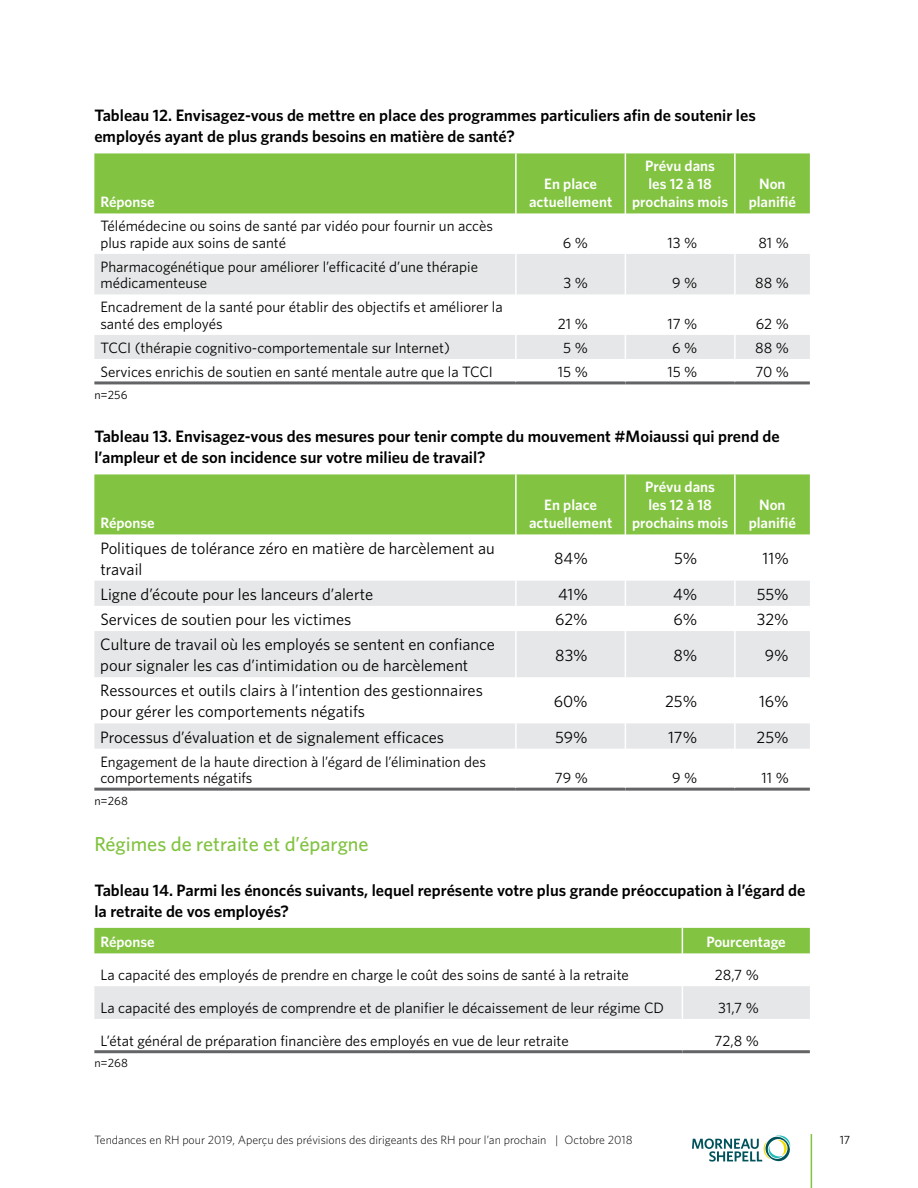
<style>
.page{position:relative;width:918px;height:1188px;background:#fff}
.page>*{position:absolute;margin:0;border:0;box-sizing:border-box;transform-origin:0 0}
.t1{font:500 20.25px "Whitney";color:#82c341}
.t2{font:16.5px/21px "Whitney";color:#000}
.t3{font:600 16.5px/21px "Whitney";color:#000}
.t4{font:15px/16.5px "Whitney";color:#000}
.t5{font:600 15px/18px "Whitney";color:#fff;text-align:center}
.t6{font:300 12px "Whitney";color:#000}
.t7{font:12px "Whitney";color:#000}
</style>
<div class="page">
<hr style="left:811px;top:1134px;width:1px;height:54px;background:#82c341">
<svg style="left:692px;top:1135px;width:98px;height:27px"></svg>
<div style="left:94px;top:153px;width:716px;height:60px;background:#82c341"></div>
<svg style="left:94px;top:254px;width:716px;height:105px;fill:#e6e7e8"></svg>
<hr style="left:94px;top:381px;width:422px;height:3px;background:#636466">
<hr style="left:516px;top:381px;width:109px;height:3px;background:#636466">
<hr style="left:625px;top:381px;width:110px;height:3px;background:#636466">
<hr style="left:735px;top:381px;width:75px;height:3px;background:#636466">
<hr style="left:515px;top:254px;width:2px;height:40px;background:#fff">
<hr style="left:625px;top:254px;width:1px;height:40px;background:#fff">
<hr style="left:734px;top:254px;width:2px;height:40px;background:#fff">
<hr style="left:515px;top:294px;width:2px;height:41px;background:#fff">
<hr style="left:625px;top:294px;width:1px;height:41px;background:#fff">
<hr style="left:734px;top:294px;width:2px;height:41px;background:#fff">
<hr style="left:515px;top:335px;width:2px;height:24px;background:#fff">
<hr style="left:734px;top:335px;width:2px;height:24px;background:#fff">
<svg style="left:625px;top:335px;width:1px;height:24px"></svg>
<hr style="left:515px;top:153px;width:2px;height:60px;background:#fff">
<hr style="left:625px;top:153px;width:1px;height:60px;background:#fff">
<hr style="left:734px;top:153px;width:2px;height:60px;background:#fff">
<div style="left:94px;top:474px;width:716px;height:60px;background:#82c341"></div>
<svg style="left:94px;top:581px;width:716px;height:168px;fill:#e6e7e8"></svg>
<hr style="left:94px;top:788px;width:422px;height:3px;background:#636466">
<hr style="left:516px;top:788px;width:109px;height:3px;background:#636466">
<hr style="left:625px;top:788px;width:110px;height:3px;background:#636466">
<hr style="left:735px;top:788px;width:75px;height:3px;background:#636466">
<hr style="left:515px;top:581px;width:2px;height:25px;background:#fff">
<hr style="left:734px;top:581px;width:2px;height:25px;background:#fff">
<hr style="left:515px;top:606px;width:2px;height:25px;background:#fff">
<svg style="left:625px;top:581px;width:1px;height:50px"></svg>
<hr style="left:734px;top:606px;width:2px;height:25px;background:#fff">
<hr style="left:515px;top:631px;width:2px;height:46px;background:#fff">
<hr style="left:625px;top:631px;width:1px;height:46px;background:#fff">
<hr style="left:734px;top:631px;width:2px;height:46px;background:#fff">
<hr style="left:515px;top:677px;width:2px;height:46px;background:#fff">
<hr style="left:625px;top:677px;width:1px;height:46px;background:#fff">
<hr style="left:734px;top:677px;width:2px;height:46px;background:#fff">
<hr style="left:515px;top:723px;width:2px;height:26px;background:#fff">
<svg style="left:625px;top:723px;width:1px;height:26px"></svg>
<hr style="left:734px;top:723px;width:2px;height:26px;background:#fff">
<hr style="left:515px;top:474px;width:2px;height:60px;background:#fff">
<hr style="left:625px;top:474px;width:1px;height:60px;background:#fff">
<hr style="left:734px;top:474px;width:2px;height:60px;background:#fff">
<div style="left:94px;top:986px;width:716px;height:33px;background:#e6e7e8"></div>
<hr style="left:94px;top:1050px;width:588px;height:3px;background:#636466">
<hr style="left:682px;top:1050px;width:128px;height:3px;background:#636466">
<div style="left:94px;top:928px;width:716px;height:25px;background:#82c341"></div>
<hr style="left:682px;top:986px;width:1px;height:33px;background:#fff">
<p class="t3" style="left:94px;top:105px;width:663px">Tableau 12. Envisagez-vous de mettre en place des programmes particuliers afin de soutenir les employés ayant de plus grands besoins en matière de santé?</p>
<p class="t5" style="left:100px;top:193px;width:56px">Réponse</p>
<p class="t4" style="left:100px;top:218px;width:394px">Télémédecine ou soins de santé par vidéo pour fournir un accès plus rapide aux soins de santé</p>
<p class="t4" style="left:100px;top:258px;width:379px">Pharmacogénétique pour améliorer l’efficacité d’une thérapie médicamenteuse</p>
<p class="t4" style="left:100px;top:299px;width:404px">Encadrement de la santé pour établir des objectifs et améliorer la santé des employés</p>
<p class="t5" style="left:529px;top:175px;width:85px">En place actuellement</p>
<p class="t5" style="left:632px;top:157px;width:98px">Prévu dans<br>les 12 à 18 prochains mois</p>
<p class="t5" style="left:749px;top:175px;width:49px">Non planifié</p>
<p class="t4" style="left:563px;top:234px;width:27px">6 %</p>
<p class="t4" style="left:668px;top:234px;width:31px">13 %</p>
<p class="t4" style="left:758px;top:234px;width:32px">81 %</p>
<p class="t4" style="left:563px;top:275px;width:26px">3 %</p>
<p class="t4" style="left:672px;top:275px;width:27px">9 %</p>
<p class="t4" style="left:755px;top:275px;width:35px">88 %</p>
<p class="t4" style="left:558px;top:315px;width:31px">21 %</p>
<p class="t4" style="left:667px;top:315px;width:31px">17 %</p>
<p class="t4" style="left:756px;top:315px;width:35px">62 %</p>
<p class="t4" style="left:100px;top:339px;width:351px">TCCI (thérapie cognitivo-comportementale sur Internet)</p>
<p class="t4" style="left:563px;top:339px;width:26px">5 %</p>
<p class="t4" style="left:672px;top:339px;width:27px">6 %</p>
<p class="t4" style="left:755px;top:339px;width:35px">88 %</p>
<p class="t4" style="left:100px;top:363px;width:394px">Services enrichis de soutien en santé mentale autre que la TCCI</p>
<p class="t4" style="left:558px;top:363px;width:31px">15 %</p>
<p class="t4" style="left:667px;top:363px;width:31px">15 %</p>
<p class="t4" style="left:755px;top:363px;width:35px">70 %</p>
<p class="t7" style="left:94px;top:387px;width:35px">n=256</p>
<p class="t3" style="left:94px;top:426px;width:687px">Tableau 13. Envisagez-vous des mesures pour tenir compte du mouvement #Moiaussi qui prend de l’ampleur et de son incidence sur votre milieu de travail?</p>
<p class="t5" style="left:100px;top:514px;width:56px">Réponse</p>
<p class="t5" style="left:529px;top:496px;width:85px">En place actuellement</p>
<p class="t5" style="left:632px;top:478px;width:98px">Prévu dans<br>les 12 à 18 prochains mois</p>
<p class="t5" style="left:749px;top:496px;width:49px">Non planifié</p>
<p class="t2" style="left:100px;top:537px;width:396px">Politiques de tolérance zéro en matière de harcèlement au travail</p>
<p class="t2" style="left:554px;top:548px;width:35px">84%</p>
<p class="t2" style="left:674px;top:548px;width:25px">5%</p>
<p class="t2" style="left:763px;top:548px;width:28px">11%</p>
<p class="t2" style="left:100px;top:583px;width:275px">Ligne d’écoute pour les lanceurs d’alerte</p>
<p class="t2" style="left:558px;top:583px;width:31px">41%</p>
<p class="t2" style="left:673px;top:583px;width:26px">4%</p>
<p class="t2" style="left:757px;top:583px;width:34px">55%</p>
<p class="t2" style="left:100px;top:608px;width:253px">Services de soutien pour les victimes</p>
<p class="t2" style="left:555px;top:608px;width:34px">62%</p>
<p class="t2" style="left:673px;top:608px;width:25px">6%</p>
<p class="t2" style="left:757px;top:608px;width:33px">32%</p>
<p class="t2" style="left:100px;top:634px;width:396px">Culture de travail où les employés se sentent en confiance pour signaler les cas d’intimidation ou de harcèlement</p>
<p class="t2" style="left:555px;top:644px;width:34px">83%</p>
<p class="t2" style="left:673px;top:644px;width:25px">8%</p>
<p class="t2" style="left:765px;top:644px;width:25px">9%</p>
<p class="t2" style="left:100px;top:680px;width:384px">Ressources et outils clairs à l’intention des gestionnaires pour gérer les comportements négatifs</p>
<p class="t2" style="left:554px;top:690px;width:36px">60%</p>
<p class="t2" style="left:665px;top:690px;width:34px">25%</p>
<p class="t2" style="left:759px;top:690px;width:31px">16%</p>
<p class="t2" style="left:100px;top:726px;width:345px">Processus d’évaluation et de signalement efficaces</p>
<p class="t2" style="left:555px;top:726px;width:34px">59%</p>
<p class="t2" style="left:668px;top:726px;width:31px">17%</p>
<p class="t2" style="left:757px;top:726px;width:34px">25%</p>
<p class="t4" style="left:100px;top:753px;width:387px">Engagement de la haute direction à l’égard de l’élimination des comportements négatifs</p>
<p class="t4" style="left:555px;top:769px;width:35px">79 %</p>
<p class="t4" style="left:672px;top:769px;width:27px">9 %</p>
<p class="t4" style="left:762px;top:769px;width:29px">11 %</p>
<p class="t7" style="left:94px;top:793px;width:35px">n=268</p>
<h1 class="t1" style="left:94px;top:831px;width:276px">Régimes de retraite et d’épargne</h1>
<p class="t3" style="left:94px;top:879px;width:713px">Tableau 14. Parmi les énoncés suivants, lequel représente votre plus grande préoccupation à l’égard de la retraite de vos employés?</p>
<p class="t5" style="left:100px;top:933px;width:56px">Réponse</p>
<p class="t5" style="left:706px;top:933px;width:81px">Pourcentage</p>
<p class="t4" style="left:100px;top:966px;width:530px">La capacité des employés de prendre en charge le coût des soins de santé à la retraite</p>
<p class="t4" style="left:715px;top:966px;width:46px">28,7 %</p>
<p class="t4" style="left:100px;top:999px;width:565px">La capacité des employés de comprendre et de planifier le décaissement de leur régime CD</p>
<p class="t4" style="left:718px;top:999px;width:42px">31,7 %</p>
<p class="t4" style="left:100px;top:1032px;width:470px">L’état général de préparation financière des employés en vue de leur retraite</p>
<p class="t4" style="left:715px;top:1032px;width:46px">72,8 %</p>
<p class="t7" style="left:94px;top:1055px;width:35px">n=268</p>
<p class="t6" style="left:94px;top:1131px;width:540px">Tendances en RH pour 2019, Aperçu des prévisions des dirigeants des RH pour l’an prochain | Octobre 2018</p>
<p class="t7" style="left:840px;top:1131px;width:12px">17</p>
</div>
